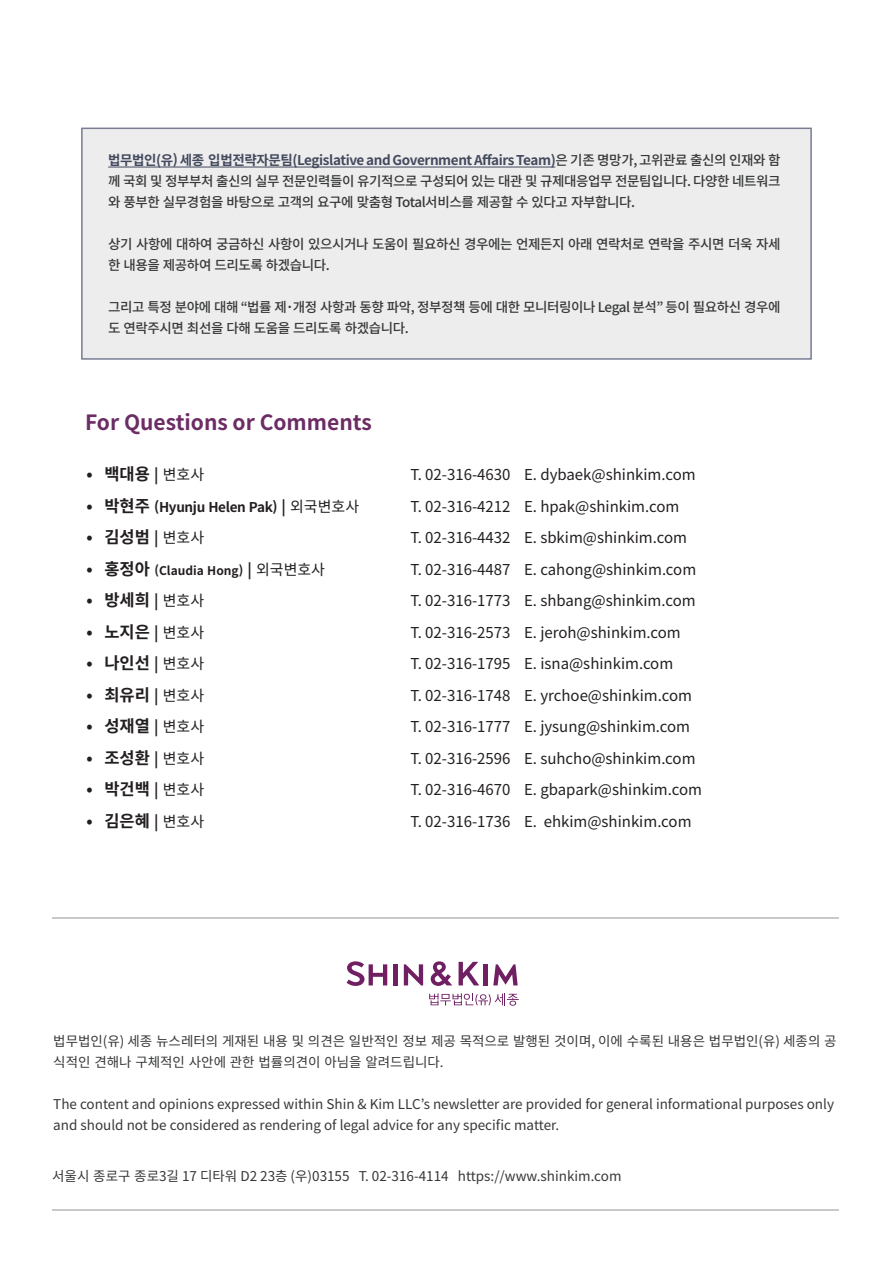
<style>
.page{position:relative;width:893px;height:1263px;background:#fff}
.page>*{position:absolute;margin:0;border:0;box-sizing:border-box;transform-origin:0 0}
.t1{font:700 21px "Noto Sans CJ Kkr";color:#6c2c64}
.t2{font:700 16.5px "Noto Sans CJ Kkr";color:#231f20}
.t3{font:15px "Noto Sans CJ Kkr";color:#231f20}
.t4{font:13.5px/21px "Noto Sans CJ Kkr";color:#363737}
.t5{font:500 13.5px/21px "Noto Sans CJ Kkr";letter-spacing:-.03em;color:#363737;text-align:justify}
.t6{font:500 13.5px/21px "Noto Sans CJ Kkr";letter-spacing:-.03em;color:#373838}
.t7{font:700 13.5px "Noto Sans CJ Kkr";letter-spacing:-.025em;color:#231f20}
.t8{font:700 12px "Noto Sans CJ Kkr";color:#231f20}
.s1{font-weight:700;color:#434a5e}
.s2{font-size:15px}
.s3{font-weight:400;font-size:15px}
.s4{font-size:16.5px}
</style>
<div class="page">
<hr style="left:52px;top:1209px;width:787px;height:1px;background:#c8c9ca">
<hr style="left:52px;top:918px;width:787px;height:1px;background:#c8c9ca">
<svg style="left:404px;top:964px;width:19px;height:21px"></svg>
<svg style="left:431px;top:961px;width:21px;height:25px"></svg>
<svg style="left:459px;top:962px;width:20px;height:23px"></svg>
<div style="left:393px;top:964px;width:5px;height:21px;background:#6f1f62"></div>
<div style="left:483px;top:964px;width:5px;height:21px;background:#6f1f62"></div>
<svg style="left:493px;top:964px;width:25px;height:21px"></svg>
<svg style="left:347px;top:961px;width:40px;height:25px"></svg>
<svg style="left:429px;top:993px;width:90px;height:13px"></svg>
<div style="left:82px;top:128px;width:729px;height:231px;background:#ededed"></div>
<hr style="left:108px;top:167px;width:447px;height:1px;background:#434a5e">
<div style="left:81px;top:128px;width:731px;height:232px;border:2px solid #797c93"></div>
<p class="t5" style="left:108px;top:150px;width:674px"><span class="s1">법무법인(유) 세종 입법전략자문팀(Legislative and Government Affairs Team)</span>은 기존 명망가, 고위관료 출신의 인재와 함 께 국회 및 정부부처 출신의 실무 전문인력들이 유기적으로 구성되어 있는 대관 및 규제대응업무 전문팀입니다. 다양한 네트워크 와 풍부한 실무경험을 바탕으로 고객의 요구에 맞춤형 Total서비스를 제공할 수 있다고 자부합니다.</p>
<p class="t6" style="left:108px;top:234px;width:674px">상기 사항에 대하여 궁금하신 사항이 있으시거나 도움이 필요하신 경우에는 언제든지 아래 연락처로 연락을 주시면 더욱 자세 한 내용을 제공하여 드리도록 하겠습니다.</p>
<p class="t6" style="left:108px;top:297px;width:674px">그리고 특정 분야에 대해 “법률 제･개정 사항과 동향 파악, 정부정책 등에 대한 모니터링이나 Legal 분석” 등이 필요하신 경우에 도 연락주시면 최선을 다해 도움을 드리도록 하겠습니다.</p>
<h1 class="t1" style="left:85px;top:410px;width:288px">For Questions or Comments</h1>
<p class="t2" style="left:86px;top:465px;width:119px">• 백대용 <span class="s2">|</span> <span class="s3">변호사</span></p>
<p class="t3" style="left:410px;top:466px;width:287px">T. 02-316-4630 E. dybaek@shinkim.com</p>
<p class="t7" style="left:86px;top:499px;width:274px"><span class="s4">• 박현주</span> (Hyunju Helen Pak) <span class="s2">|</span> <span class="s3">외국변호사</span></p>
<p class="t3" style="left:410px;top:498px;width:270px">T. 02-316-4212 E. hpak@shinkim.com</p>
<p class="t2" style="left:86px;top:528px;width:119px">• 김성범 <span class="s2">|</span> <span class="s3">변호사</span></p>
<p class="t3" style="left:410px;top:529px;width:278px">T. 02-316-4432 E. sbkim@shinkim.com</p>
<p class="t8" style="left:86px;top:563px;width:240px"><span class="s4">• 홍정아</span> (Claudia Hong) <span class="s2">|</span> <span class="s3">외국변호사</span></p>
<p class="t3" style="left:410px;top:561px;width:287px">T. 02-316-4487 E. cahong@shinkim.com</p>
<p class="t2" style="left:86px;top:591px;width:119px">• 방세희 <span class="s2">|</span> <span class="s3">변호사</span></p>
<p class="t3" style="left:410px;top:592px;width:287px">T. 02-316-1773 E. shbang@shinkim.com</p>
<p class="t2" style="left:86px;top:622px;width:119px">• 노지은 <span class="s2">|</span> <span class="s3">변호사</span></p>
<p class="t3" style="left:410px;top:624px;width:272px">T. 02-316-2573 E. jeroh@shinkim.com</p>
<p class="t2" style="left:86px;top:654px;width:119px">• 나인선 <span class="s2">|</span> <span class="s3">변호사</span></p>
<p class="t3" style="left:410px;top:655px;width:264px">T. 02-316-1795 E. isna@shinkim.com</p>
<p class="t2" style="left:86px;top:685px;width:119px">• 최유리 <span class="s2">|</span> <span class="s3">변호사</span></p>
<p class="t3" style="left:410px;top:687px;width:283px">T. 02-316-1748 E. yrchoe@shinkim.com</p>
<p class="t2" style="left:86px;top:717px;width:119px">• 성재열 <span class="s2">|</span> <span class="s3">변호사</span></p>
<p class="t3" style="left:410px;top:718px;width:281px">T. 02-316-1777 E. jysung@shinkim.com</p>
<p class="t2" style="left:86px;top:748px;width:119px">• 조성환 <span class="s2">|</span> <span class="s3">변호사</span></p>
<p class="t3" style="left:410px;top:750px;width:287px">T. 02-316-2596 E. suhcho@shinkim.com</p>
<p class="t2" style="left:86px;top:780px;width:119px">• 박건백 <span class="s2">|</span> <span class="s3">변호사</span></p>
<p class="t3" style="left:410px;top:781px;width:293px">T. 02-316-4670 E. gbapark@shinkim.com</p>
<p class="t2" style="left:86px;top:811px;width:119px">• 김은혜 <span class="s2">|</span> <span class="s3">변호사</span></p>
<p class="t3" style="left:410px;top:813px;width:283px">T. 02-316-1736 E. ehkim@shinkim.com</p>
<p class="t4" style="left:53px;top:1031px;width:785px">법무법인(유) 세종 뉴스레터의 게재된 내용 및 의견은 일반적인 정보 제공 목적으로 발행된 것이며, 이에 수록된 내용은 법무법인(유) 세종의 공 식적인 견해나 구체적인 사안에 관한 법률의견이 아님을 알려드립니다.</p>
<p class="t4" style="left:53px;top:1094px;width:782px">The content and opinions expressed within Shin &amp; Kim LLC’s newsletter are provided for general informational purposes only and should not be considered as rendering of legal advice for any specific matter.</p>
<p class="t4" style="left:52px;top:1166px;width:571px">서울시 종로구 종로3길 17 디타워 D2 23층 (우)03155 T. 02-316-4114 https://www.shinkim.com</p>
</div>
